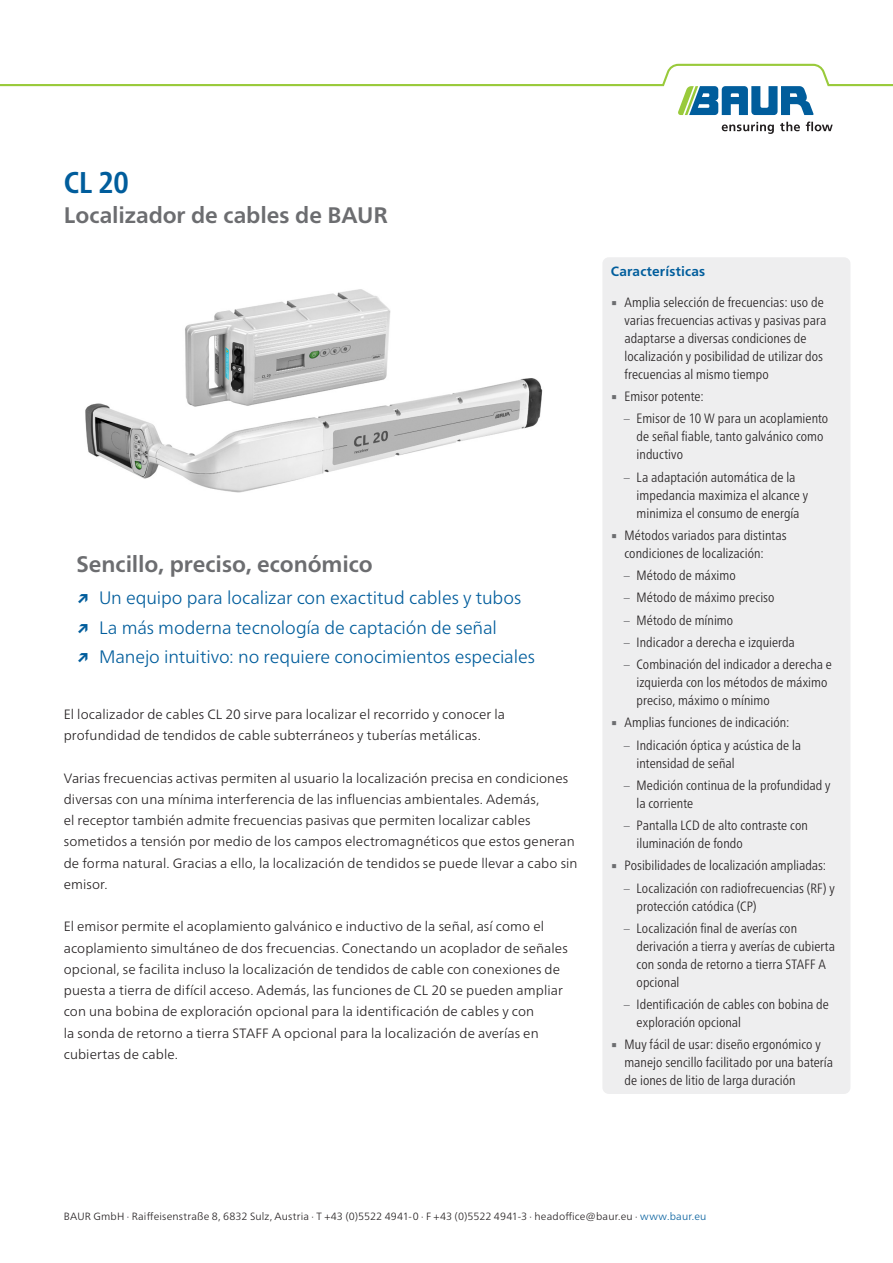
<style>
.page{position:relative;width:893px;height:1263px;background:#fff}
.page>*{position:absolute;margin:0;border:0;box-sizing:border-box;transform-origin:0 0}
.t1{font:700 condensed 30px "Frutiger Neue LTW1 G";color:#005d9c}
.t2{font:700 22.5px "Frutiger Neue LTW1 G";letter-spacing:-.005em;color:#6c6d70}
.t3{font:300 18px/29.7px "Frutiger Neue LTW1 G";letter-spacing:-.005em;color:#005d9c}
.t4{font:300 condensed 13.5px/18px "Frutiger Neue LTW1 G";letter-spacing:.005em;color:#231f20}
.t5{font:300 13.5px/21.3px "Frutiger Neue LTW1 G";letter-spacing:.01em;color:#231f20}
.t6{font:700 13.5px "Frutiger Neue LTW1 G";letter-spacing:.015em;color:#005d9c}
.t7{font:300 10.5px "Frutiger Neue LTW1 G";letter-spacing:.015em;color:#231f20}
.s1{font-weight:700}
.s2{font-family:"Lucida Sans Unicode";font-weight:400;font-stretch:normal;color:#6c6d70}
.s3{color:#6c6d70}
.s4{color:#005d9c}
</style>
<div class="page">
<div style="left:602px;top:257px;width:248px;height:837px;background:#eeeeef;border-radius:6px"></div>
<img style="left:85px;top:289px;width:458px;height:204px">
<svg style="left:722px;top:122px;width:52px;height:12px"></svg>
<svg style="left:780px;top:122px;width:20px;height:9px"></svg>
<svg style="left:806px;top:122px;width:27px;height:9px"></svg>
<svg style="left:0;top:64px;width:893px;height:51px"></svg>
<h1 class="t1" style="left:64px;top:160px;width:67px">CL 20</h1>
<h2 class="t2" style="left:64px;top:199px;width:325px">Localizador de cables de BAUR</h2>
<h2 class="t2" style="left:77px;top:548px;width:298px">Sencillo, preciso, económico</h2>
<h3 class="t3" style="left:77px;top:581px;width:460px"><span class="s1">↗</span> Un equipo para localizar con exactitud cables y tubos <span class="s1">↗</span> La más moderna tecnología de captación de señal<br><span class="s1">↗</span> Manejo intuitivo: no requiere conocimientos especiales</h3>
<p class="t5" style="left:64px;top:702px;width:443px">El localizador de cables CL 20 sirve para localizar el recorrido y conocer la profundidad de tendidos de cable subterráneos y tuberías metálicas.</p>
<p class="t5" style="left:64px;top:766px;width:515px">Varias frecuencias activas permiten al usuario la localización precisa en condiciones diversas con una mínima interferencia de las influencias ambientales. Además,<br>el receptor también admite frecuencias pasivas que permiten localizar cables sometidos a tensión por medio de los campos electromagnéticos que estos generan de forma natural. Gracias a ello, la localización de tendidos se puede llevar a cabo sin emisor.</p>
<p class="t5" style="left:64px;top:915px;width:505px">El emisor permite el acoplamiento galvánico e inductivo de la señal, así como el acoplamiento simultáneo de dos frecuencias. Conectando un acoplador de señales opcional, se facilita incluso la localización de tendidos de cable con conexiones de puesta a tierra de difícil acceso. Además, las funciones de CL 20 se pueden ampliar con una bobina de exploración opcional para la identificación de cables y con<br>la sonda de retorno a tierra STAFF A opcional para la localización de averías en cubiertas de cable.</p>
<p class="t6" style="left:611px;top:262px;width:96px">Características</p>
<p class="t4" style="left:624px;top:292px;width:203px;text-indent:-14px"><span class="s2">▪</span> Amplia selección de frecuencias: uso de varias frecuencias activas y pasivas para adaptarse a diversas condiciones de localización y posibilidad de utilizar dos frecuencias al mismo tiempo</p>
<p class="t4" style="left:611px;top:386px;width:94px"><span class="s2">▪</span> Emisor potente:</p>
<p class="t4" style="left:637px;top:409px;width:193px;text-indent:-13px"><span class="s3">–</span> Emisor de 10 W para un acoplamiento de señal fiable, tanto galvánico como inductivo</p>
<p class="t4" style="left:637px;top:467px;width:173px;text-indent:-13px"><span class="s3">–</span> La adaptación automática de la impedancia maximiza el alcance y minimiza el consumo de energía</p>
<p class="t4" style="left:624px;top:525px;width:164px;text-indent:-14px"><span class="s2">▪</span> Métodos variados para distintas condiciones de localización:</p>
<p class="t4" style="left:624px;top:565px;width:114px"><span class="s3">–</span> Método de máximo</p>
<p class="t4" style="left:624px;top:588px;width:152px"><span class="s3">–</span> Método de máximo preciso</p>
<p class="t4" style="left:624px;top:610px;width:111px"><span class="s3">–</span> Método de mínimo</p>
<p class="t4" style="left:624px;top:632px;width:173px"><span class="s3">–</span> Indicador a derecha e izquierda</p>
<p class="t4" style="left:637px;top:654px;width:197px;text-indent:-13px"><span class="s3">–</span> Combinación del indicador a derecha e izquierda con los métodos de máximo preciso, máximo o mínimo</p>
<p class="t4" style="left:611px;top:713px;width:180px"><span class="s2">▪</span> Amplias funciones de indicación:</p>
<p class="t4" style="left:637px;top:735px;width:166px;text-indent:-13px"><span class="s3">–</span> Indicación óptica y acústica de la intensidad de señal</p>
<p class="t4" style="left:637px;top:775px;width:195px;text-indent:-13px"><span class="s3">–</span> Medición continua de la profundidad y la corriente</p>
<p class="t4" style="left:637px;top:815px;width:173px;text-indent:-13px"><span class="s3">–</span> Pantalla LCD de alto contraste con iluminación de fondo</p>
<p class="t4" style="left:611px;top:856px;width:217px"><span class="s2">▪</span> Posibilidades de localización ampliadas:</p>
<p class="t4" style="left:637px;top:878px;width:200px;text-indent:-13px"><span class="s3">–</span> Localización con radiofrecuencias (RF) y protección catódica (CP)</p>
<p class="t4" style="left:637px;top:918px;width:200px;text-indent:-13px"><span class="s3">–</span> Localización final de averías con derivación a tierra y averías de cubierta con sonda de retorno a tierra STAFF A opcional</p>
<p class="t4" style="left:637px;top:994px;width:194px;text-indent:-13px"><span class="s3">–</span> Identificación de cables con bobina de exploración opcional</p>
<p class="t4" style="left:624px;top:1035px;width:210px;text-indent:-14px"><span class="s2">▪</span> Muy fácil de usar: diseño ergonómico y manejo sencillo facilitado por una batería de iones de litio de larga duración</p>
<p class="t7" style="left:64px;top:1208px;width:644px">BAUR GmbH · Raiffeisenstraße 8, 6832 Sulz, Austria · T +43 (0)5522 4941-0 · F +43 (0)5522 4941-3 · headoffice@baur.eu · <span class="s4">www.baur.eu</span></p>
</div>
